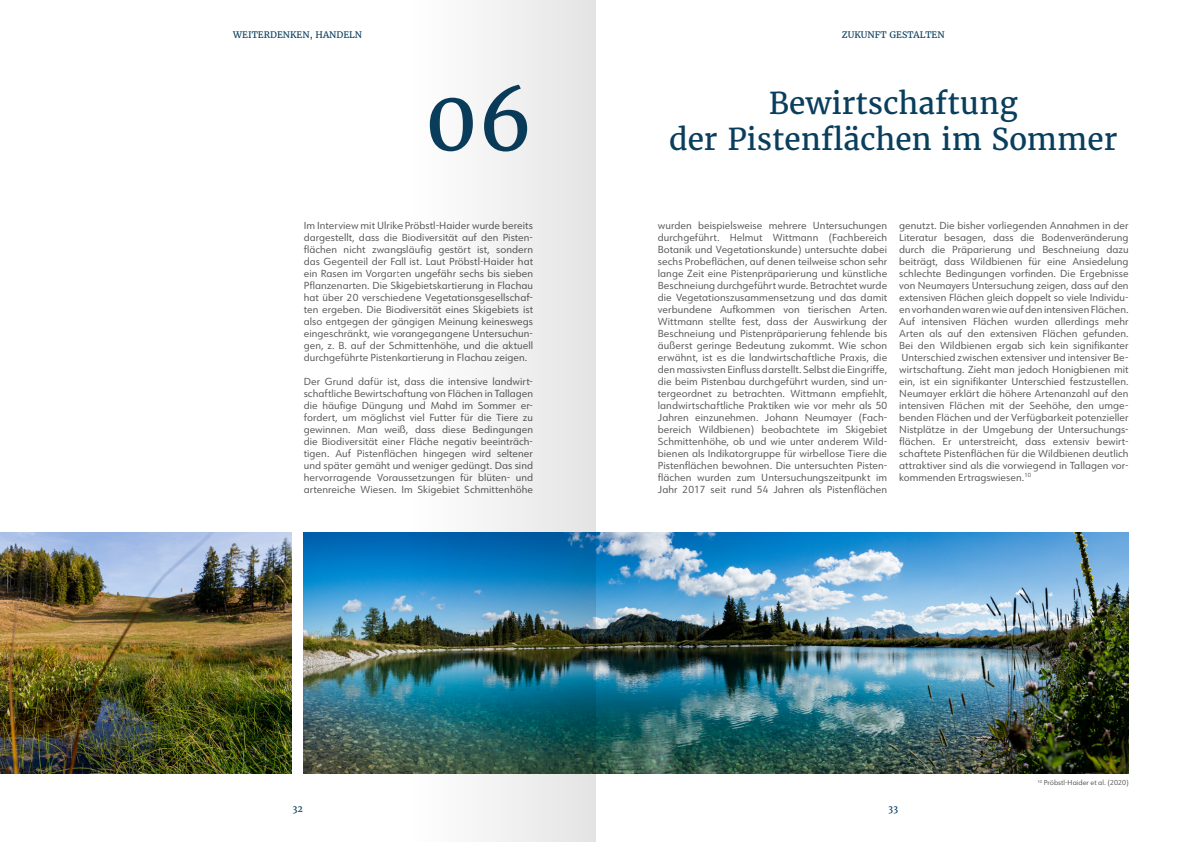
<style>
.page{position:relative;width:1191px;height:842px;background:#fff}
.page>*{position:absolute;margin:0;border:0;box-sizing:border-box;transform-origin:0 0}
.t1{font:84px "Merriweather";color:#0a3e5d}
.t2{font:30px "Merriweather";color:#0a3e5d}
.t3{font:10px/12px "URW Form";letter-spacing:.005em;color:#575756;text-align:justify}
.t4{font:9px "Merriweather";color:#0a3e5d}
.t5{font:7px "URW Form";color:#575756}
</style>
<div class="page">
<img style="left:0;top:533px;width:292px;height:241px">
<img style="left:304px;top:533px;width:824px;height:241px">
<img style="left:398px;top:0;width:197px;height:842px">
<p class="t4" style="left:233px;top:29px;width:130px">WEITERDENKEN, HANDELN</p>
<p class="t4" style="left:842px;top:29px;width:104px">ZUKUNFT GESTALTEN</p>
<h1 class="t1" style="left:425px;top:68px;width:110px">06</h1>
<p class="t3" style="left:304px;top:219px;width:231px">Im Interview mit Ulrike Pröbstl-Haider wurde bereits dargestellt, dass die Biodiversität auf den Pisten&shy;flächen nicht zwangsläufig gestört ist, sondern das Gegenteil der Fall ist. Laut Pröbstl-Haider hat ein Rasen im Vorgarten ungefähr sechs bis sieben Pflanzenarten. Die Skigebietskartierung in Flachau hat über 20 verschiedene Vegetationsgesellschaf&shy;ten ergeben. Die Biodiversität eines Skigebiets ist also entgegen der gängigen Meinung keineswegs eingeschränkt, wie vorangegangene Untersuchun&shy;gen, z. B. auf der Schmittenhöhe, und die aktuell durchgeführte Pistenkartierung in Flachau zeigen.</p>
<p class="t3" style="left:304px;top:375px;width:231px">Der Grund dafür ist, dass die intensive landwirt&shy;schaftliche Bewirtschaftung von Flächen in Tallagen die häufige Düngung und Mahd im Sommer er&shy;fordert, um möglichst viel Futter für die Tiere zu gewinnen. Man weiß, dass diese Bedingungen die Biodiversität einer Fläche negativ beeinträch&shy;tigen. Auf Pistenflächen hingegen wird seltener und später gemäht und weniger gedüngt. Das sind hervorragende Voraussetzungen für blüten- und artenreiche Wiesen. Im Skigebiet Schmittenhöhe</p>
<h2 class="t2" style="left:768px;top:85px;width:250px">Bewirtschaftung</h2>
<h2 class="t2" style="left:669px;top:121px;width:450px">der Pistenflächen im Sommer</h2>
<p class="t3" style="left:658px;top:219px;width:231px">wurden beispielsweise mehrere Untersuchungen durchgeführt. Helmut Wittmann (Fachbereich Botanik und Vegetationskunde) untersuchte dabei sechs Probeflächen, auf denen teilweise schon sehr lange Zeit eine Pistenpräparierung und künstliche Beschneiung durchgeführt wurde. Betrachtet wurde die Vegetationszusammensetzung und das damit verbundene Aufkommen von tierischen Arten.<br>Wittmann stellte fest, dass der Auswirkung der Beschneiung und Pistenpräparierung fehlende bis äußerst geringe Bedeutung zukommt. Wie schon erwähnt, ist es die landwirtschaftliche Praxis, die den massivsten Einfluss darstellt. Selbst die Eingriffe, die beim Pistenbau durchgeführt wurden, sind un&shy;tergeordnet zu betrachten. Wittmann empfiehlt, landwirtschaftliche Praktiken wie vor mehr als 50<br>Jahren einzunehmen. Johann Neumayer (Fach&shy;bereich Wildbienen) beobachtete im Skigebiet Schmittenhöhe, ob und wie unter anderem Wild&shy;bienen als Indikatorgruppe für wirbellose Tiere die Pistenflächen bewohnen. Die untersuchten Pisten&shy;flächen wurden zum Untersuchungszeitpunkt im Jahr 2017 seit rund 54 Jahren als Pistenflächen</p>
<p class="t3" style="left:899px;top:219px;width:231px">genutzt. Die bisher vorliegenden Annahmen in der Literatur besagen, dass die Bodenveränderung durch die Präparierung und Beschneiung dazu beiträgt, dass Wildbienen für eine Ansiedelung schlechte Bedingungen vorfinden. Die Ergebnisse von Neumayers Untersuchung zeigen, dass auf den extensiven Flächen gleich doppelt so viele Individu&shy;en vorhanden waren wie auf den intensiven Flächen.<br>Auf intensiven Flächen wurden allerdings mehr Arten als auf den extensiven Flächen gefunden.<br>Bei den Wildbienen ergab sich kein signifikanter Unterschied zwischen extensiver und intensiver Be&shy;wirtschaftung. Zieht man jedoch Honigbienen mit ein, ist ein signifikanter Unterschied festzustellen.<br>Neumayer erklärt die höhere Artenanzahl auf den intensiven Flächen mit der Seehöhe, den umge&shy;benden Flächen und der Verfügbarkeit potenzieller Nistplätze in der Umgebung der Untersuchungs&shy;flächen. Er unterstreicht, dass extensiv bewirt&shy;schaftete Pistenflächen für die Wildbienen deutlich attraktiver sind als die vorwiegend in Tallagen vor&shy;kommenden Ertragswiesen.<sup>10</sup></p>
<p class="t5" style="left:1037px;top:778px;width:93px"><sup>10</sup> Pröbstl-Haider et al. (2020)</p>
<p class="t4" style="left:292px;top:803px;width:12px">32</p>
<p class="t4" style="left:888px;top:803px;width:12px">33</p>
</div>
